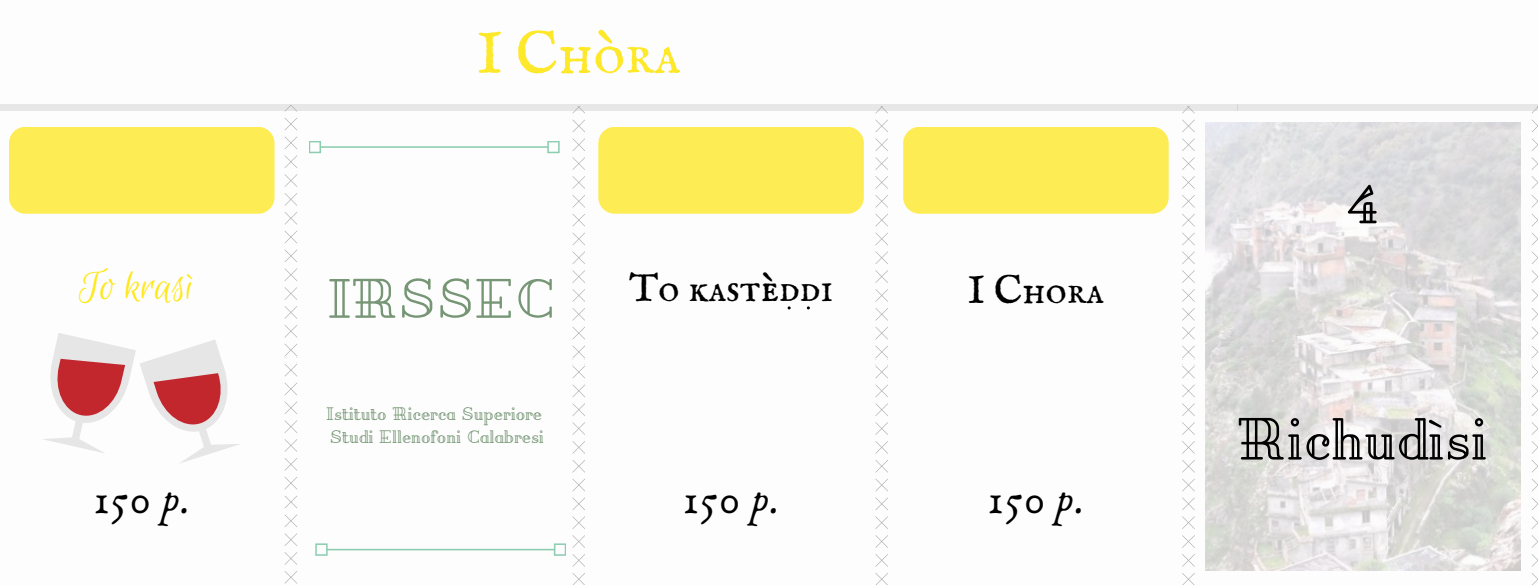
<style>
.page{position:relative;width:1538px;height:585px;background:#fff}
.page>*{position:absolute;margin:0;border:0;box-sizing:border-box;transform-origin:0 0}
.t1{font:60px "IM FELL English SC";color:#fde82a}
.t2{font:57.5px "Pirou";color:#000}
.t3{font:54px "Pirou";color:#769675}
.t4{font:45px "Euphoria Script";color:#ffe81d}
.t5{font:41.75px "Anaktoria";color:#000}
.t6{font:40px "IM FELL English SC";color:#000}
.t7{font:17.5px "Pirou";color:#769675}
</style>
<div class="page">
<div style="left:0;top:104px;width:618px;height:6px;background:#e7e7e7"></div>
<svg style="left:284px;top:306px;width:13px;height:13px"></svg>
<svg style="left:284px;top:325px;width:13px;height:13px"></svg>
<svg style="left:284px;top:268px;width:13px;height:13px"></svg>
<svg style="left:284px;top:287px;width:13px;height:13px"></svg>
<svg style="left:284px;top:231px;width:13px;height:12px"></svg>
<svg style="left:284px;top:250px;width:13px;height:12px"></svg>
<svg style="left:284px;top:193px;width:13px;height:13px"></svg>
<svg style="left:284px;top:212px;width:13px;height:13px"></svg>
<svg style="left:284px;top:155px;width:13px;height:13px"></svg>
<svg style="left:284px;top:174px;width:13px;height:13px"></svg>
<svg style="left:284px;top:118px;width:13px;height:12px"></svg>
<svg style="left:284px;top:137px;width:13px;height:12px"></svg>
<svg style="left:284px;top:105px;width:13px;height:7px"></svg>
<svg style="left:284px;top:344px;width:13px;height:33px"></svg>
<svg style="left:285px;top:401px;width:12px;height:13px"></svg>
<svg style="left:285px;top:383px;width:12px;height:12px"></svg>
<svg style="left:285px;top:439px;width:12px;height:13px"></svg>
<svg style="left:285px;top:420px;width:12px;height:13px"></svg>
<svg style="left:285px;top:477px;width:12px;height:13px"></svg>
<svg style="left:285px;top:458px;width:12px;height:13px"></svg>
<svg style="left:285px;top:514px;width:12px;height:13px"></svg>
<svg style="left:285px;top:496px;width:12px;height:12px"></svg>
<svg style="left:285px;top:552px;width:12px;height:13px"></svg>
<svg style="left:285px;top:533px;width:12px;height:13px"></svg>
<svg style="left:285px;top:571px;width:12px;height:13px"></svg>
<svg style="left:572px;top:308px;width:13px;height:13px"></svg>
<svg style="left:572px;top:327px;width:13px;height:13px"></svg>
<svg style="left:572px;top:270px;width:13px;height:13px"></svg>
<svg style="left:572px;top:289px;width:13px;height:13px"></svg>
<svg style="left:572px;top:233px;width:13px;height:12px"></svg>
<svg style="left:572px;top:251px;width:13px;height:13px"></svg>
<svg style="left:572px;top:195px;width:13px;height:13px"></svg>
<svg style="left:572px;top:214px;width:13px;height:13px"></svg>
<svg style="left:572px;top:157px;width:13px;height:13px"></svg>
<svg style="left:572px;top:176px;width:13px;height:13px"></svg>
<svg style="left:572px;top:120px;width:13px;height:12px"></svg>
<svg style="left:572px;top:138px;width:13px;height:13px"></svg>
<svg style="left:572px;top:107px;width:13px;height:6px"></svg>
<svg style="left:572px;top:346px;width:13px;height:32px"></svg>
<svg style="left:573px;top:403px;width:12px;height:13px"></svg>
<svg style="left:573px;top:384px;width:12px;height:13px"></svg>
<svg style="left:573px;top:441px;width:12px;height:13px"></svg>
<svg style="left:573px;top:422px;width:12px;height:13px"></svg>
<svg style="left:573px;top:479px;width:12px;height:12px"></svg>
<svg style="left:573px;top:460px;width:12px;height:13px"></svg>
<svg style="left:573px;top:516px;width:12px;height:13px"></svg>
<svg style="left:573px;top:497px;width:12px;height:13px"></svg>
<svg style="left:573px;top:554px;width:12px;height:13px"></svg>
<svg style="left:573px;top:535px;width:12px;height:13px"></svg>
<svg style="left:573px;top:573px;width:12px;height:12px"></svg>
<svg style="left:875px;top:308px;width:13px;height:13px"></svg>
<svg style="left:875px;top:327px;width:13px;height:13px"></svg>
<svg style="left:875px;top:270px;width:13px;height:13px"></svg>
<svg style="left:875px;top:289px;width:13px;height:13px"></svg>
<svg style="left:875px;top:233px;width:13px;height:12px"></svg>
<svg style="left:875px;top:251px;width:13px;height:13px"></svg>
<svg style="left:875px;top:195px;width:13px;height:13px"></svg>
<svg style="left:875px;top:214px;width:13px;height:13px"></svg>
<svg style="left:875px;top:157px;width:13px;height:13px"></svg>
<svg style="left:875px;top:176px;width:13px;height:13px"></svg>
<svg style="left:875px;top:120px;width:13px;height:12px"></svg>
<svg style="left:875px;top:138px;width:13px;height:13px"></svg>
<svg style="left:875px;top:110px;width:13px;height:3px"></svg>
<svg style="left:875px;top:346px;width:13px;height:32px"></svg>
<svg style="left:875px;top:403px;width:13px;height:13px"></svg>
<svg style="left:875px;top:384px;width:13px;height:13px"></svg>
<svg style="left:875px;top:441px;width:13px;height:13px"></svg>
<svg style="left:875px;top:422px;width:13px;height:13px"></svg>
<svg style="left:875px;top:479px;width:13px;height:12px"></svg>
<svg style="left:875px;top:460px;width:13px;height:13px"></svg>
<svg style="left:875px;top:516px;width:13px;height:13px"></svg>
<svg style="left:875px;top:497px;width:13px;height:13px"></svg>
<svg style="left:875px;top:554px;width:13px;height:13px"></svg>
<svg style="left:875px;top:535px;width:13px;height:13px"></svg>
<svg style="left:875px;top:573px;width:13px;height:12px"></svg>
<div style="left:9px;top:127px;width:265px;height:87px;background:#fdec54;border-radius:16px"></div>
<div style="left:598px;top:127px;width:266px;height:87px;background:#fdec54;border-radius:16px"></div>
<svg style="left:309px;top:141px;width:250px;height:12px"></svg>
<svg style="left:315px;top:543px;width:251px;height:13px"></svg>
<div style="left:903px;top:127px;width:265px;height:87px;background:#fdec54;border-radius:16px"></div>
<svg style="left:1182px;top:308px;width:12px;height:13px"></svg>
<svg style="left:1182px;top:327px;width:12px;height:13px"></svg>
<svg style="left:1182px;top:270px;width:12px;height:13px"></svg>
<svg style="left:1182px;top:289px;width:12px;height:13px"></svg>
<svg style="left:1182px;top:233px;width:12px;height:12px"></svg>
<svg style="left:1182px;top:251px;width:12px;height:13px"></svg>
<svg style="left:1182px;top:195px;width:12px;height:13px"></svg>
<svg style="left:1182px;top:214px;width:12px;height:13px"></svg>
<svg style="left:1182px;top:157px;width:12px;height:13px"></svg>
<svg style="left:1182px;top:176px;width:12px;height:13px"></svg>
<svg style="left:1182px;top:120px;width:12px;height:12px"></svg>
<svg style="left:1182px;top:138px;width:12px;height:13px"></svg>
<svg style="left:1182px;top:110px;width:12px;height:3px"></svg>
<svg style="left:1182px;top:346px;width:12px;height:32px"></svg>
<svg style="left:1182px;top:403px;width:12px;height:13px"></svg>
<svg style="left:1182px;top:384px;width:12px;height:13px"></svg>
<svg style="left:1182px;top:441px;width:12px;height:13px"></svg>
<svg style="left:1182px;top:422px;width:12px;height:13px"></svg>
<svg style="left:1182px;top:479px;width:12px;height:12px"></svg>
<svg style="left:1182px;top:460px;width:12px;height:13px"></svg>
<svg style="left:1182px;top:516px;width:12px;height:13px"></svg>
<svg style="left:1182px;top:497px;width:12px;height:13px"></svg>
<svg style="left:1182px;top:554px;width:12px;height:13px"></svg>
<svg style="left:1182px;top:535px;width:12px;height:13px"></svg>
<svg style="left:1182px;top:573px;width:12px;height:12px"></svg>
<div style="left:1237px;top:104px;width:301px;height:6px;background:#e7e7e7"></div>
<img style="left:1205px;top:122px;width:315px;height:448px">
<div style="left:619px;top:104px;width:618px;height:6px;background:#e7e7e7"></div>
<svg style="left:1531px;top:308px;width:7px;height:13px"></svg>
<svg style="left:1531px;top:327px;width:7px;height:13px"></svg>
<svg style="left:1531px;top:270px;width:7px;height:13px"></svg>
<svg style="left:1531px;top:289px;width:7px;height:13px"></svg>
<svg style="left:1531px;top:233px;width:7px;height:12px"></svg>
<svg style="left:1531px;top:251px;width:7px;height:13px"></svg>
<svg style="left:1531px;top:195px;width:7px;height:13px"></svg>
<svg style="left:1531px;top:214px;width:7px;height:13px"></svg>
<svg style="left:1531px;top:157px;width:7px;height:13px"></svg>
<svg style="left:1531px;top:176px;width:7px;height:13px"></svg>
<svg style="left:1531px;top:120px;width:7px;height:12px"></svg>
<svg style="left:1531px;top:138px;width:7px;height:13px"></svg>
<svg style="left:1531px;top:107px;width:7px;height:6px"></svg>
<svg style="left:1531px;top:346px;width:7px;height:32px"></svg>
<svg style="left:1531px;top:403px;width:7px;height:13px"></svg>
<svg style="left:1531px;top:384px;width:7px;height:13px"></svg>
<svg style="left:1531px;top:441px;width:7px;height:13px"></svg>
<svg style="left:1531px;top:422px;width:7px;height:13px"></svg>
<svg style="left:1531px;top:479px;width:7px;height:12px"></svg>
<svg style="left:1531px;top:460px;width:7px;height:13px"></svg>
<svg style="left:1531px;top:516px;width:7px;height:13px"></svg>
<svg style="left:1531px;top:497px;width:7px;height:13px"></svg>
<svg style="left:1531px;top:554px;width:7px;height:13px"></svg>
<svg style="left:1531px;top:535px;width:7px;height:13px"></svg>
<svg style="left:1531px;top:573px;width:7px;height:12px"></svg>
<svg style="left:43px;top:333px;width:197px;height:130px"></svg>
<p class="t1" style="left:477px;top:19px;width:205px">I Chòra</p>
<p class="t4" style="left:79px;top:263px;width:116px">To krasì</p>
<p class="t6" style="left:629px;top:265px;width:206px">To kastèddi</p>
<p class="t3" style="left:327px;top:267px;width:228px">IRSSEC</p>
<p class="t6" style="left:968px;top:267px;width:137px">I Chora</p>
<p class="t7" style="left:326px;top:403px;width:217px">Istituto Ricerca Superiore</p>
<p class="t7" style="left:330px;top:426px;width:216px">Studi Ellenofoni Calabresi</p>
<p class="t5" style="left:93px;top:474px;width:98px">150 p.</p>
<p class="t5" style="left:682px;top:474px;width:98px">150 p.</p>
<p class="t5" style="left:987px;top:474px;width:98px">150 p.</p>
<p class="t2" style="left:1346px;top:169px;width:34px">4</p>
<p class="t2" style="left:1237px;top:405px;width:252px">Richudìsi</p>
</div>
